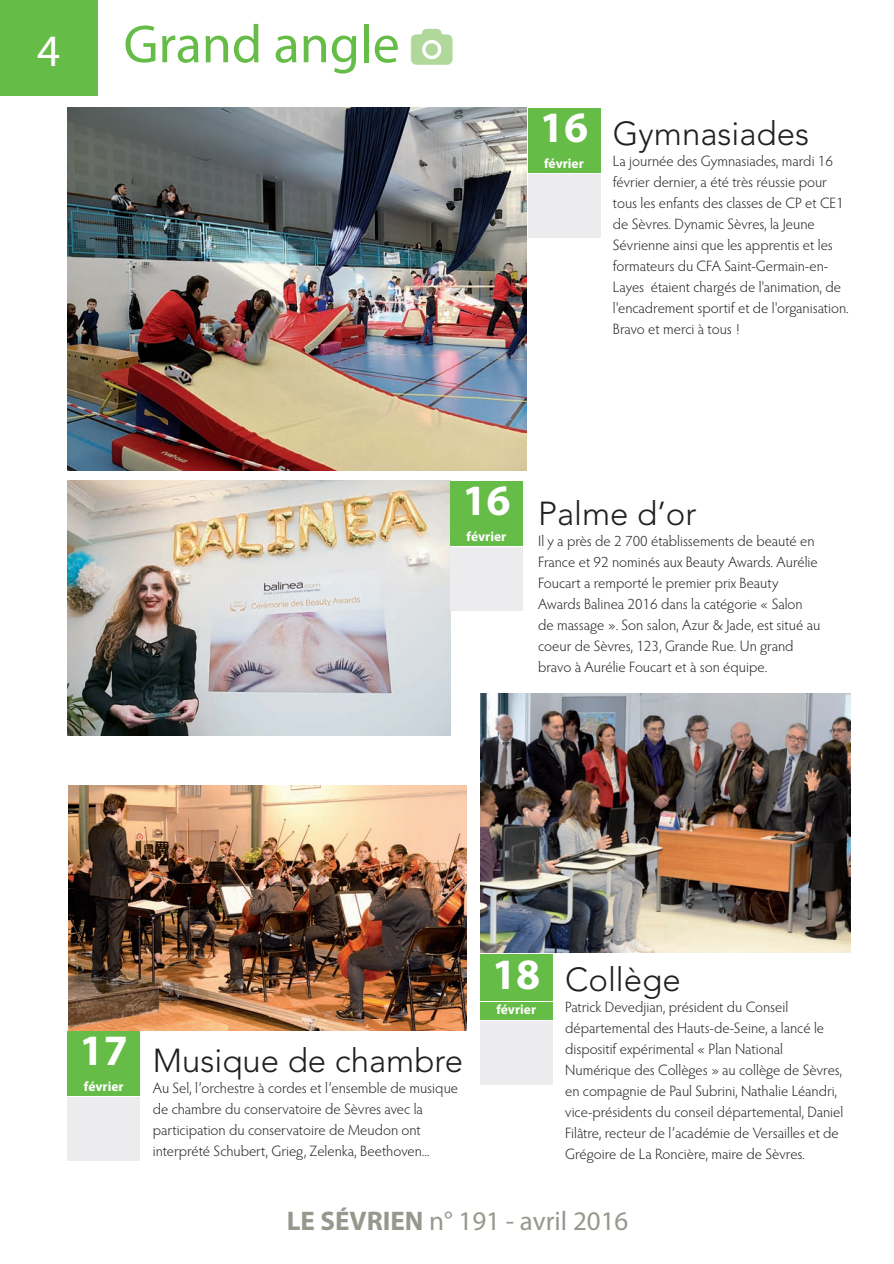
<style>
.page{position:relative;width:894px;height:1264px;background:#fff}
.page>*{position:absolute;margin:0;border:0;box-sizing:border-box;transform-origin:0 0}
.t1{font:54px "Myriad Pro";color:#65bc46}
.t2{font:45px "Myriad Pro";color:#fff}
.t3{font:700 43.5px "Myriad Pro";color:#fff}
.t4{font:300 33px "Avenir LT Std";color:#231f20}
.t5{font:27px "Myriad Pro";color:#96988e}
.t6{font:300 15px/21px "Hypatia Sans Pro";color:#231f20}
.t7{font:700 13.5px "Myriad Pro";color:#fff}
.s1{font-weight:700}
</style>
<div class="page">
<img style="left:68px;top:481px;width:382px;height:255px">
<img style="left:69px;top:785px;width:397px;height:246px">
<img style="left:480px;top:694px;width:371px;height:259px">
<img style="left:68px;top:108px;width:458px;height:363px">
<div style="left:528px;top:108px;width:72px;height:46px;background:#65bc46"></div>
<div style="left:528px;top:174px;width:72px;height:64px;background:#ececee"></div>
<div style="left:528px;top:156px;width:72px;height:17px;background:#65bc46"></div>
<div style="left:450px;top:481px;width:73px;height:46px;background:#65bc46"></div>
<div style="left:450px;top:547px;width:73px;height:64px;background:#ececee"></div>
<div style="left:450px;top:529px;width:73px;height:17px;background:#65bc46"></div>
<div style="left:68px;top:1031px;width:72px;height:47px;background:#65bc46"></div>
<div style="left:68px;top:1097px;width:72px;height:64px;background:#ececee"></div>
<div style="left:68px;top:1079px;width:72px;height:17px;background:#65bc46"></div>
<div style="left:480px;top:954px;width:72px;height:47px;background:#65bc46"></div>
<div style="left:480px;top:1021px;width:72px;height:63px;background:#ececee"></div>
<div style="left:480px;top:1002px;width:72px;height:17px;background:#65bc46"></div>
<div style="left:0;top:0;width:97px;height:96px;background:#65bc46"></div>
<h2 class="t2" style="left:37px;top:34px;width:25px">4</h2>
<h1 class="t1" style="left:124px;top:24px;width:278px">Grand angle</h1>
<h3 class="t3" style="left:540px;top:111px;width:50px">16</h3>
<p class="t7" style="left:544px;top:158px;width:41px">février</p>
<h3 class="t4" style="left:613px;top:120px;width:198px">Gymnasiades</h3>
<p class="t6" style="left:613px;top:152px;width:237px">La journée des Gymnasiades, mardi 16 février dernier, a été très réussie pour tous les enfants des classes de CP et CE1 de Sèvres. Dynamic Sèvres, la Jeune Sévrienne ainsi que les apprentis et les formateurs du CFA Saint-Germain-en-Layes étaient chargés de l'animation, de l'encadrement sportif et de l'organisation.<br>Bravo et merci à tous !</p>
<h3 class="t3" style="left:462px;top:484px;width:50px">16</h3>
<p class="t7" style="left:467px;top:531px;width:41px">février</p>
<h3 class="t4" style="left:538px;top:500px;width:160px">Palme d’or</h3>
<p class="t6" style="left:538px;top:532px;width:284px">Il y a près de 2 700 établissements de beauté en France et 92 nominés aux Beauty Awards. Aurélie Foucart a remporté le premier prix Beauty Awards Balinea 2016 dans la catégorie « Salon de massage ». Son salon, Azur &amp; Jade, est situé au coeur de Sèvres, 123, Grande Rue. Un grand bravo à Aurélie Foucart et à son équipe.</p>
<h3 class="t3" style="left:80px;top:1034px;width:50px">17</h3>
<p class="t7" style="left:84px;top:1081px;width:41px">février</p>
<h3 class="t4" style="left:153px;top:1047px;width:312px">Musique de chambre</h3>
<p class="t6" style="left:153px;top:1079px;width:307px">Au Sel, l’orchestre à cordes et l’ensemble de musique de chambre du conservatoire de Sèvres avec la participation du conservatoire de Meudon ont interprété Schubert, Grieg, Zelenka, Beethoven...</p>
<h3 class="t3" style="left:492px;top:958px;width:50px">18</h3>
<p class="t7" style="left:496px;top:1005px;width:41px">février</p>
<h3 class="t4" style="left:565px;top:966px;width:117px">Collège</h3>
<p class="t6" style="left:565px;top:998px;width:280px">Patrick Devedjian, président du Conseil départemental des Hauts-de-Seine, a lancé le dispositif expérimental « Plan National Numérique des Collèges » au collège de Sèvres, en compagnie de Paul Subrini, Nathalie Léandri, vice-présidents du conseil départemental, Daniel Filâtre, recteur de l’académie de Versailles et de Grégoire de La Roncière, maire de Sèvres.</p>
<h3 class="t5" style="left:287px;top:1210px;width:343px"><span class="s1">LE SÉVRIEN</span> n° 191 - avril 2016</h3>
</div>
